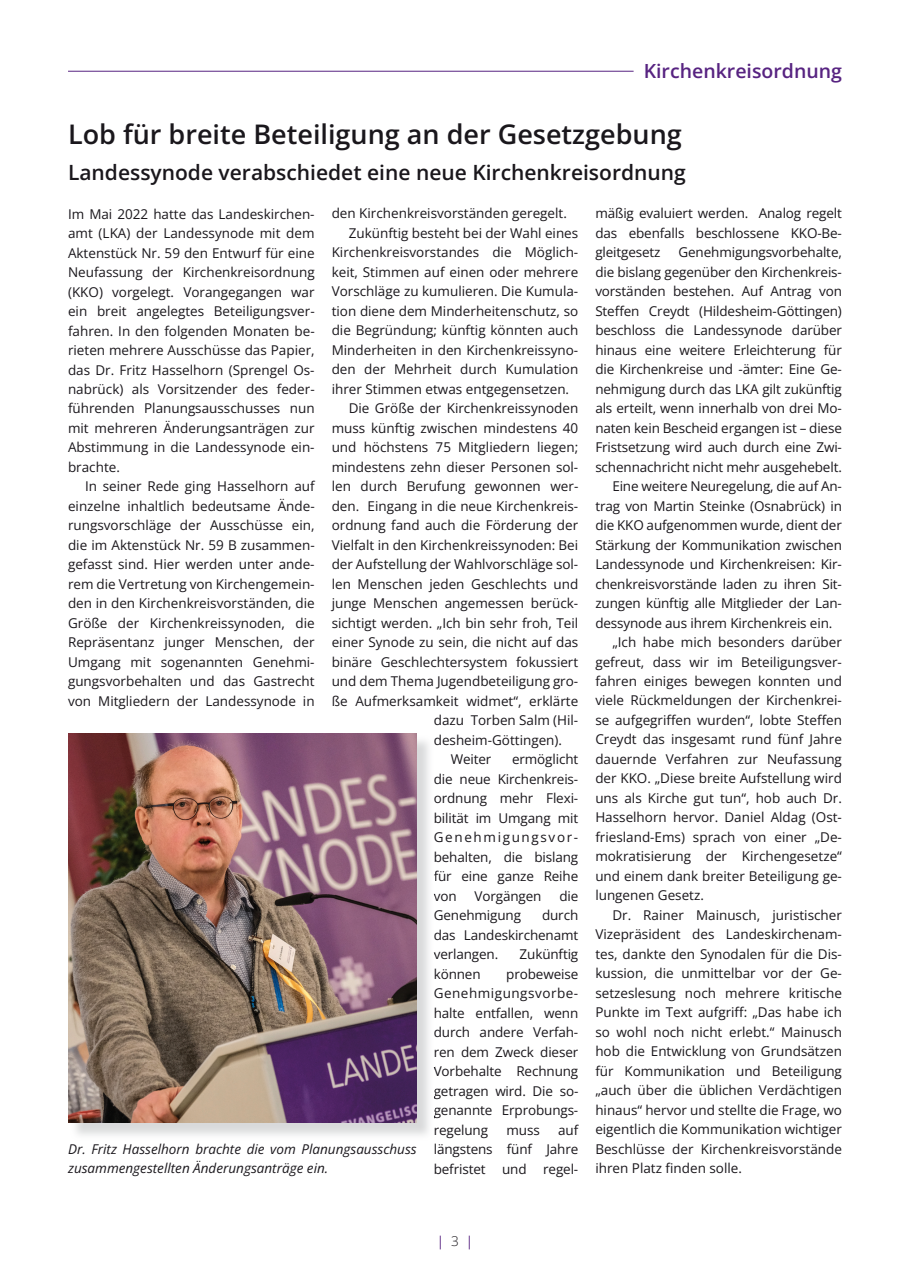
<style>
.page{position:relative;width:910px;height:1280px;background:#fff}
.page>*{position:absolute;margin:0;border:0;box-sizing:border-box;transform-origin:0 0}
.t1{font:600 27px "Open Sans";color:#1a171c}
.t2{font:600 21px "Open Sans";color:#1a171c}
.t3{font:600 19.5px "Open Sans";color:#572381}
.t4{font:13.5px/19.5px "Open Sans";color:#1a171c;text-align:justify}
.t5{font:italic 13.5px/19.5px "Open Sans";color:#1a171c}
.t6{font:13.5px "Open Sans";color:#572381}
.s1{font-weight:300;color:#1a171c}
</style>
<div class="page">
<hr style="left:68px;top:71px;width:566px;height:1px;background:#572381">
<img style="left:68px;top:733px;width:349px;height:390px">
<h3 class="t3" style="left:644px;top:58px;width:200px">Kirchenkreisordnung</h3>
<h1 class="t1" style="left:68px;top:115px;width:615px">Lob für breite Beteiligung an der Gesetzgebung</h1>
<h2 class="t2" style="left:68px;top:158px;width:619px">Landessynode verabschiedet eine neue Kirchenkreisordnung</h2>
<p class="t4" style="left:68px;top:204px;width:248px">Im Mai 2022 hatte das Landeskirchen&shy;amt (LKA) der Landessynode mit dem Aktenstück Nr. 59 den Entwurf für eine Neufassung der Kirchenkreisordnung (KKO) vorgelegt. Vorangegangen war ein breit angelegtes Beteiligungsver&shy;fahren. In den folgenden Monaten be&shy;rieten mehrere Ausschüsse das Papier, das Dr. Fritz Hasselhorn (Sprengel Os&shy;nabrück) als Vorsitzender des feder&shy;führenden Planungsausschusses nun mit mehreren Änderungsanträgen zur Abstimmung in die Landessynode ein&shy;brachte.</p>
<p class="t4" style="left:68px;top:476px;width:248px;text-indent:17px">In seiner Rede ging Hasselhorn auf einzelne inhaltlich bedeutsame Ände&shy;rungsvorschläge der Ausschüsse ein, die im Aktenstück Nr. 59 B zusammen&shy;gefasst sind. Hier werden unter ande&shy;rem die Vertretung von Kirchengemein&shy;den in den Kirchenkreisvorständen, die Größe der Kirchenkreissynoden, die Repräsentanz junger Menschen, der Umgang mit sogenannten Genehmi&shy;gungsvorbehalten und das Gastrecht von Mitgliedern der Landessynode in</p>
<p class="t4" style="left:595px;top:203px;width:248px">mäßig evaluiert werden. Analog regelt das ebenfalls beschlossene KKO-Be&shy;gleitgesetz</p>
<p class="t4" style="left:332px;top:203px;width:237px">den Kirchenkreisvorständen geregelt.</p>
<p class="t4" style="left:349px;top:223px;width:231px">Zukünftig besteht bei der Wahl eines</p>
<p class="t4" style="left:332px;top:242px;width:248px">Kirchenkreisvorstandes die Möglich-</p>
<p class="t4" style="left:332px;top:262px;width:248px">keit, Stimmen auf einen oder mehrere</p>
<p class="t4" style="left:332px;top:281px;width:248px">Vorschläge zu kumulieren. Die Kumula-</p>
<p class="t4" style="left:332px;top:301px;width:248px">tion diene dem Minderheitenschutz, so</p>
<p class="t4" style="left:332px;top:320px;width:248px">die Begründung; künftig könnten auch</p>
<p class="t4" style="left:332px;top:340px;width:248px">Minderheiten in den Kirchenkreissyno-</p>
<p class="t4" style="left:332px;top:359px;width:248px">den der Mehrheit durch Kumulation</p>
<p class="t4" style="left:332px;top:379px;width:239px">ihrer Stimmen etwas entgegensetzen.</p>
<p class="t4" style="left:349px;top:398px;width:231px">Die Größe der Kirchenkreissynoden</p>
<p class="t4" style="left:332px;top:418px;width:248px">muss künftig zwischen mindestens 40</p>
<p class="t4" style="left:332px;top:437px;width:248px">und höchstens 75 Mitgliedern liegen;</p>
<p class="t4" style="left:332px;top:457px;width:248px">mindestens zehn dieser Personen sol-</p>
<p class="t4" style="left:332px;top:476px;width:248px">len durch Berufung gewonnen wer-</p>
<p class="t4" style="left:332px;top:496px;width:248px">den. Eingang in die neue Kirchenkreis-</p>
<p class="t4" style="left:332px;top:515px;width:248px">ordnung fand auch die Förderung der</p>
<p class="t4" style="left:332px;top:535px;width:248px">Vielfalt in den Kirchenkreissynoden: Bei</p>
<p class="t4" style="left:332px;top:554px;width:248px">der Aufstellung der Wahlvorschläge sol-</p>
<p class="t4" style="left:332px;top:574px;width:248px">len Menschen jeden Geschlechts und</p>
<p class="t4" style="left:332px;top:593px;width:248px">junge Menschen angemessen berück-</p>
<p class="t4" style="left:332px;top:613px;width:248px">sichtigt werden. „Ich bin sehr froh, Teil</p>
<p class="t4" style="left:332px;top:632px;width:248px">einer Synode zu sein, die nicht auf das</p>
<p class="t4" style="left:332px;top:652px;width:248px">binäre Geschlechtersystem fokussiert</p>
<p class="t4" style="left:332px;top:671px;width:248px">und dem Thema Jugendbeteiligung gro-</p>
<p class="t4" style="left:332px;top:691px;width:248px">ße Aufmerksamkeit widmet“, erklärte</p>
<p class="t4" style="left:434px;top:710px;width:146px">dazu Torben Salm (Hil-</p>
<p class="t4" style="left:434px;top:730px;width:130px">desheim-Göttingen).</p>
<p class="t4" style="left:451px;top:749px;width:42px">Weiter</p>
<p class="t4" style="left:678px;top:242px;width:165px">Genehmigungsvorbehalte,</p>
<p class="t4" style="left:595px;top:262px;width:248px">die bislang gegenüber den Kirchenkreis-</p>
<p class="t4" style="left:595px;top:281px;width:248px">vorständen bestehen. Auf Antrag von</p>
<p class="t4" style="left:595px;top:301px;width:248px">Steffen Creydt (Hildesheim-Göttingen)</p>
<p class="t4" style="left:595px;top:320px;width:248px">beschloss die Landessynode darüber</p>
<p class="t4" style="left:595px;top:340px;width:248px">hinaus eine weitere Erleichterung für</p>
<p class="t4" style="left:595px;top:359px;width:248px">die Kirchenkreise und -ämter: Eine Ge-</p>
<p class="t4" style="left:595px;top:379px;width:248px">nehmigung durch das LKA gilt zukünftig</p>
<p class="t4" style="left:595px;top:398px;width:248px">als erteilt, wenn innerhalb von drei Mo-</p>
<p class="t4" style="left:595px;top:418px;width:248px">naten kein Bescheid ergangen ist – diese</p>
<p class="t4" style="left:595px;top:437px;width:248px">Fristsetzung wird auch durch eine Zwi-</p>
<p class="t4" style="left:595px;top:456px;width:248px">schennachricht nicht mehr ausgehebelt.</p>
<p class="t4" style="left:612px;top:476px;width:231px">Eine weitere Neuregelung, die auf An-</p>
<p class="t4" style="left:595px;top:495px;width:248px">trag von Martin Steinke (Osnabrück) in</p>
<p class="t4" style="left:595px;top:515px;width:248px">die KKO aufgenommen wurde, dient der</p>
<p class="t4" style="left:595px;top:534px;width:248px">Stärkung der Kommunikation zwischen</p>
<p class="t4" style="left:595px;top:554px;width:248px">Landessynode und Kirchenkreisen: Kir-</p>
<p class="t4" style="left:595px;top:573px;width:248px">chenkreisvorstände laden zu ihren Sit-</p>
<p class="t4" style="left:595px;top:593px;width:248px">zungen künftig alle Mitglieder der Lan-</p>
<p class="t4" style="left:595px;top:612px;width:239px">dessynode aus ihrem Kirchenkreis ein.</p>
<p class="t4" style="left:612px;top:632px;width:231px">„Ich habe mich besonders darüber</p>
<p class="t4" style="left:595px;top:651px;width:248px">gefreut, dass wir im Beteiligungsver-</p>
<p class="t4" style="left:595px;top:671px;width:248px">fahren einiges bewegen konnten und</p>
<p class="t4" style="left:595px;top:690px;width:248px">viele Rückmeldungen der Kirchenkrei-</p>
<p class="t4" style="left:595px;top:710px;width:248px">se aufgegriffen wurden“, lobte Steffen</p>
<p class="t4" style="left:595px;top:729px;width:248px">Creydt das insgesamt rund fünf Jahre</p>
<p class="t4" style="left:595px;top:749px;width:248px">dauernde Verfahren zur Neufassung</p>
<p class="t4" style="left:595px;top:768px;width:248px">der KKO. „Diese breite Aufstellung wird</p>
<p class="t4" style="left:595px;top:788px;width:248px">uns als Kirche gut tun“, hob auch Dr.</p>
<p class="t4" style="left:595px;top:807px;width:248px">Hasselhorn hervor. Daniel Aldag (Ost-</p>
<p class="t4" style="left:595px;top:827px;width:248px">friesland-Ems) sprach von einer „De-</p>
<p class="t4" style="left:595px;top:846px;width:248px">mokratisierung der Kirchengesetze“</p>
<p class="t4" style="left:595px;top:866px;width:248px">und einem dank breiter Beteiligung ge-</p>
<p class="t4" style="left:595px;top:885px;width:110px">lungenen Gesetz.</p>
<p class="t4" style="left:612px;top:905px;width:231px">Dr. Rainer Mainusch, juristischer</p>
<p class="t4" style="left:595px;top:924px;width:248px">Vizepräsident des Landeskirchenam-</p>
<p class="t4" style="left:595px;top:944px;width:248px">tes, dankte den Synodalen für die Dis-</p>
<p class="t4" style="left:595px;top:963px;width:248px">kussion, die unmittelbar vor der Ge-</p>
<p class="t4" style="left:595px;top:983px;width:248px">setzeslesung noch mehrere kritische</p>
<p class="t4" style="left:595px;top:1002px;width:248px">Punkte im Text aufgriff: „Das habe ich</p>
<p class="t4" style="left:595px;top:1022px;width:248px">so wohl noch nicht erlebt.“ Mainusch</p>
<p class="t4" style="left:595px;top:1041px;width:248px">hob die Entwicklung von Grundsätzen</p>
<p class="t4" style="left:595px;top:1061px;width:248px">für Kommunikation und Beteiligung</p>
<p class="t4" style="left:595px;top:1080px;width:248px">„auch über die üblichen Verdächtigen</p>
<p class="t4" style="left:595px;top:1100px;width:248px">hinaus“ hervor und stellte die Frage, wo</p>
<p class="t4" style="left:595px;top:1119px;width:248px">eigentlich die Kommunikation wichtiger</p>
<p class="t4" style="left:595px;top:1139px;width:248px">Beschlüsse der Kirchenkreisvorstände</p>
<p class="t4" style="left:595px;top:1158px;width:148px">ihren Platz finden solle.</p>
<p class="t4" style="left:434px;top:749px;width:146px;text-indent:78px">ermöglicht die neue Kirchenkreis&shy;ordnung mehr Flexi&shy;bilität im Umgang mit Genehmigungsvor&shy;behalten, die bislang für eine ganze Reihe von</p>
<p class="t4" style="left:474px;top:886px;width:68px">Vorgängen</p>
<p class="t4" style="left:559px;top:886px;width:20px">die</p>
<p class="t4" style="left:434px;top:905px;width:89px">Genehmigung</p>
<p class="t4" style="left:434px;top:905px;width:146px;text-indent:108px">durch das Landeskirchenamt verlangen.</p>
<p class="t4" style="left:520px;top:944px;width:60px">Zukünftig</p>
<p class="t4" style="left:434px;top:964px;width:146px;text-indent:73px">probeweise Genehmigungsvorbe&shy;halte entfallen, wenn durch andere Verfah&shy;ren dem Zweck dieser Vorbehalte Rechnung getragen wird. Die so&shy;genannte Erprobungs&shy;regelung</p>
<p class="t4" style="left:434px;top:964px;width:48px">können</p>
<p class="t4" style="left:434px;top:1120px;width:146px;text-indent:125px">auf längstens fünf Jahre befristet und regel-</p>
<p class="t4" style="left:507px;top:1120px;width:35px">muss</p>
<p class="t5" style="left:68px;top:1139px;width:350px">Dr. Fritz Hasselhorn brachte die vom Planungsausschuss zusammengestellten Änderungsanträge ein.</p>
<p class="t6" style="left:437px;top:1231px;width:38px">| <span class="s1">3</span> |</p>
</div>
